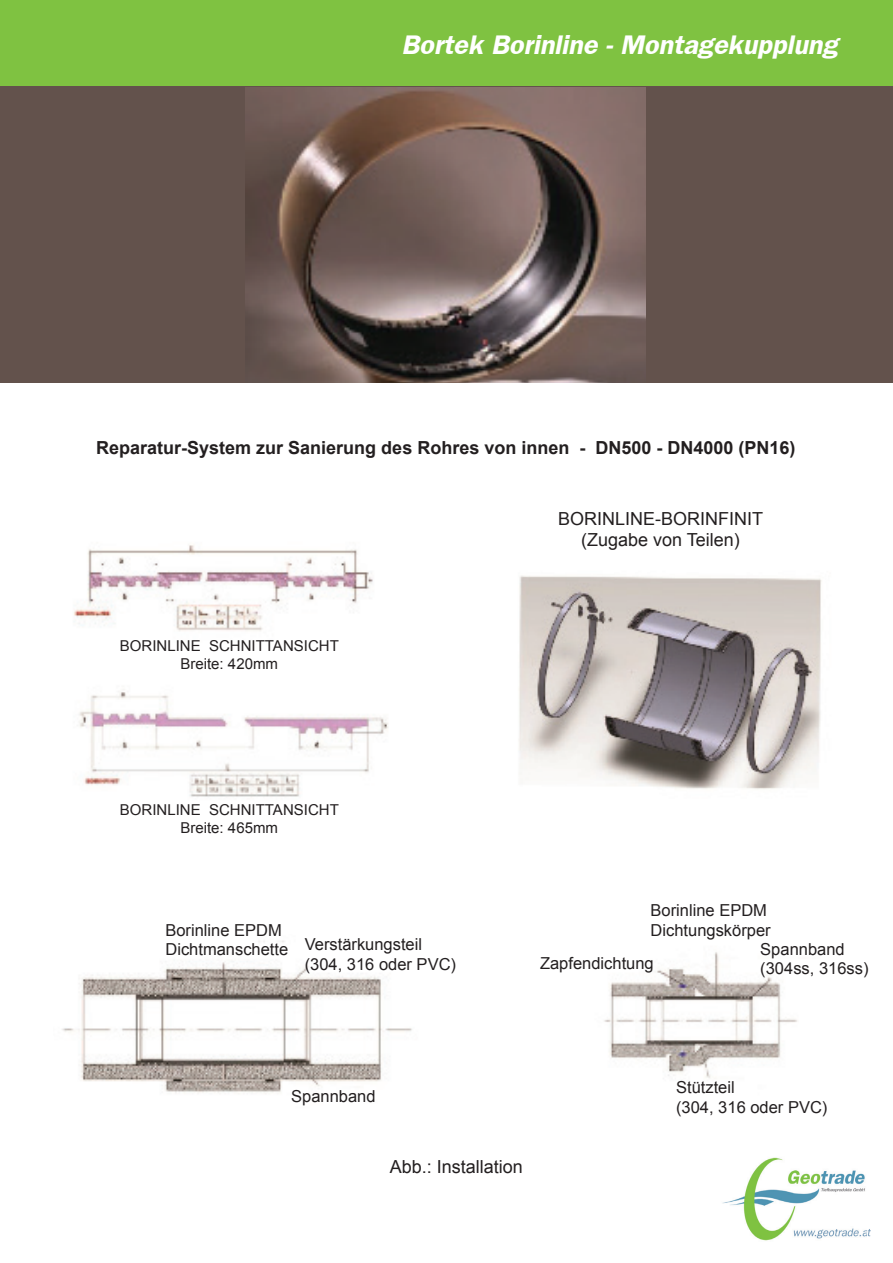
<style>
.page{position:relative;width:893px;height:1263px;background:#fff}
.page>*{position:absolute;margin:0;border:0;box-sizing:border-box;transform-origin:0 0}
.t1{font:italic 700 27px "Frankfurt Gothic";color:#fff}
.t2{font:700 18px "Arial";color:#231f20}
.t3{font:18px/21.6px "Arial";color:#231f20;text-align:center}
.t4{font:16.5px/19.8px "Arial";color:#231f20}
.t5{font:15px/18px "Arial";color:#231f20;text-align:center}
</style>
<div class="page">
<img style="left:62px;top:940px;width:735px;height:154px">
<div style="left:0;top:85px;width:893px;height:298px;background:#63524c"></div>
<div style="left:0;top:0;width:893px;height:85px;background:#7fc241"></div>
<img style="left:722px;top:1157px;width:143px;height:84px">
<img style="left:246px;top:87px;width:400px;height:296px">
<img style="left:74px;top:545px;width:314px;height:252px">
<img style="left:519px;top:575px;width:303px;height:214px">
<img style="left:793px;top:1227px;width:78px;height:14px">
<h1 class="t1" style="left:401px;top:29px;width:438px">Bortek Borinline - Montagekupplung</h1>
<p class="t2" style="left:96px;top:435px;width:701px">Reparatur-System zur Sanierung des Rohres von innen - DN500 - DN4000 (PN16)</p>
<p class="t5" style="left:120px;top:636px;width:220px">BORINLINE SCHNITTANSICHT<br>Breite: 420mm</p>
<p class="t3" style="left:558px;top:508px;width:207px">BORINLINE-BORINFINIT (Zugabe von Teilen)</p>
<p class="t5" style="left:120px;top:800px;width:220px">BORINLINE SCHNITTANSICHT<br>Breite: 465mm</p>
<p class="t4" style="left:165px;top:920px;width:124px">Borinline EPDM<br>Dichtmanschette</p>
<p class="t4" style="left:305px;top:934px;width:153px">Verstärkungsteil (304, 316 oder PVC)</p>
<p class="t4" style="left:651px;top:900px;width:118px">Borinline EPDM</p>
<p class="t4" style="left:651px;top:920px;width:122px">Dichtungskörper</p>
<p class="t4" style="left:760px;top:939px;width:86px">Spannband</p>
<p class="t4" style="left:760px;top:959px;width:110px">(304ss, 316ss)</p>
<p class="t4" style="left:540px;top:953px;width:115px">Zapfendichtung</p>
<p class="t4" style="left:291px;top:1086px;width:86px">Spannband</p>
<p class="t3" style="left:390px;top:1156px;width:135px">Abb.: Installation</p>
<p class="t4" style="left:676px;top:1077px;width:153px">Stützteil<br>(304, 316 oder PVC)</p>
</div>
